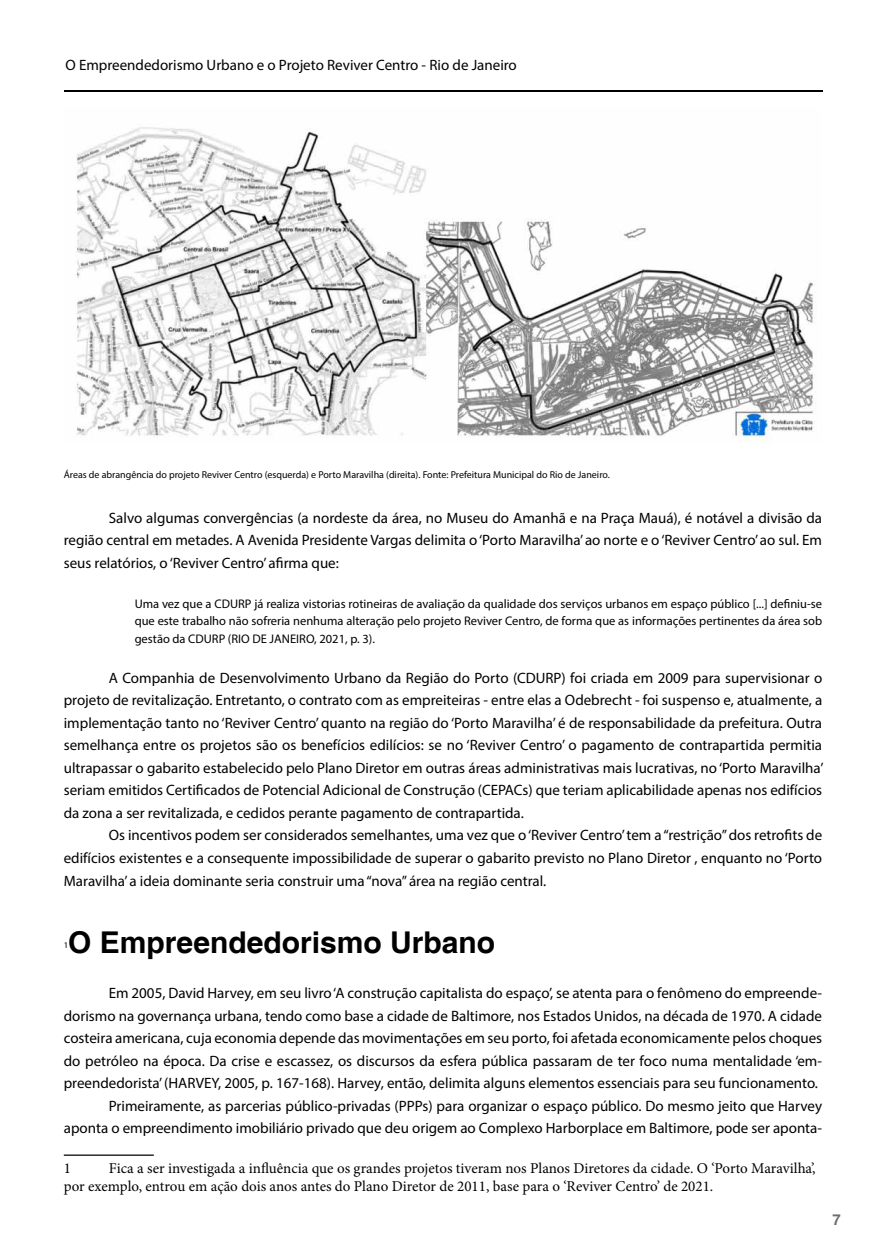
<style>
.page{position:relative;width:886px;height:1255px;background:#fff}
.page>*{position:absolute;margin:0;border:0;box-sizing:border-box;transform-origin:0 0}
.t1{font:700 30px "Helvetica";color:#000}
.t2{font:15px/22.5px "Myriad Pro";color:#000;text-align:justify}
.t3{font:15px/18px "Minion Pro";color:#000}
.t4{font:700 15px "Helvetica";color:#6d6e71}
.t5{font:12.5px/17.5px "Myriad Pro";color:#000;text-align:justify}
.t6{font:10px "Myriad Pro";color:#000}
.t7{font:8.75px "Myriad Pro";color:#000}
</style>
<div class="page">
<hr style="left:64px;top:90px;width:758px;height:1px;background:#000">
<hr style="left:64px;top:1154px;width:90px;height:1px;background:#000">
<img style="left:76px;top:127px;width:740px;height:316px">
<p class="t2" style="left:66px;top:53px;width:453px">O Empreendedorismo Urbano e o Projeto Reviver Centro - Rio de Janeiro</p>
<p class="t6" style="left:64px;top:468px;width:547px">Áreas de abrangência do projeto Reviver Centro (esquerda) e Porto Maravilha (direita). Fonte: Prefeitura Municipal do Rio de Janeiro.</p>
<p class="t2" style="left:64px;top:506px;width:760px;text-indent:45px">Salvo algumas convergências (a nordeste da área, no Museu do Amanhã e na Praça Mauá), é notável a divisão da região central em metades. A Avenida Presidente Vargas delimita o ‘Porto Maravilha’ ao norte e o ‘Reviver Centro’ ao sul. Em seus relatórios, o ‘Reviver Centro’ afirma que:</p>
<p class="t5" style="left:135px;top:594px;width:689px">Uma vez que a CDURP já realiza vistorias rotineiras de avaliação da qualidade dos serviços urbanos em espaço público [...] definiu-se que este trabalho não sofreria nenhuma alteração pelo projeto Reviver Centro, de forma que as informações pertinentes da área sob gestão da CDURP (RIO DE JANEIRO, 2021, p. 3).</p>
<p class="t2" style="left:64px;top:666px;width:761px;text-indent:45px">A Companhia de Desenvolvimento Urbano da Região do Porto (CDURP) foi criada em 2009 para supervisionar o projeto de revitalização. Entretanto, o contrato com as empreiteiras - entre elas a Odebrecht - foi suspenso e, atualmente, a implementação tanto no ‘Reviver Centro’ quanto na região do ‘Porto Maravilha’ é de responsabilidade da prefeitura. Outra semelhança entre os projetos são os benefícios edilícios: se no ‘Reviver Centro’ o pagamento de contrapartida permitia ultrapassar o gabarito estabelecido pelo Plano Diretor em outras áreas administrativas mais lucrativas, no ‘Porto Maravilha’ seriam emitidos Certificados de Potencial Adicional de Construção (CEPACs) que teriam aplicabilidade apenas nos edifícios da zona a ser revitalizada, e cedidos perante pagamento de contrapartida.</p>
<p class="t2" style="left:64px;top:824px;width:760px;text-indent:45px">Os incentivos podem ser considerados semelhantes, uma vez que o ‘Reviver Centro’ tem a “restrição” dos retrofits de edifícios existentes e a consequente impossibilidade de superar o gabarito previsto no Plano Diretor , enquanto no ‘Porto Maravilha’ a ideia dominante seria construir uma “nova” área na região central.</p>
<p class="t7" style="left:64px;top:939px;width:6px">1</p>
<h1 class="t1" style="left:68px;top:924px;width:428px">O Empreendedorismo Urbano</h1>
<p class="t2" style="left:64px;top:981px;width:760px;text-align:right">Em 2005, David Harvey, em seu livro ‘A construção capitalista do espaço’, se atenta para o fenômeno do empreende&shy;dorismo na governança urbana, tendo como base a cidade de Baltimore, nos Estados Unidos, na década de 1970. A cidade costeira americana, cuja economia depende das movimentações em seu porto, foi afetada economicamente pelos choques do petróleo na época. Da crise e escassez, os discursos da esfera pública passaram de ter foco numa mentalidade ‘em&shy;preendedorista’ (HARVEY, 2005, p. 167-168). Harvey, então, delimita alguns elementos essenciais para seu funcionamento.<br>Primeiramente, as parcerias público-privadas (PPPs) para organizar o espaço público. Do mesmo jeito que Harvey aponta o empreendimento imobiliário privado que deu origem ao Complexo Harborplace em Baltimore, pode ser aponta-</p>
<p class="t3" style="left:64px;top:1159px;width:9px">1</p>
<p class="t3" style="left:64px;top:1159px;width:753px;text-indent:45px">Fica a ser investigada a influência que os grandes projetos tiveram nos Planos Diretores da cidade. O ‘Porto Maravilha’, por exemplo, entrou em ação dois anos antes do Plano Diretor de 2011, base para o ‘Reviver Centro’ de 2021.</p>
<p class="t4" style="left:832px;top:1210px;width:10px">7</p>
</div>
